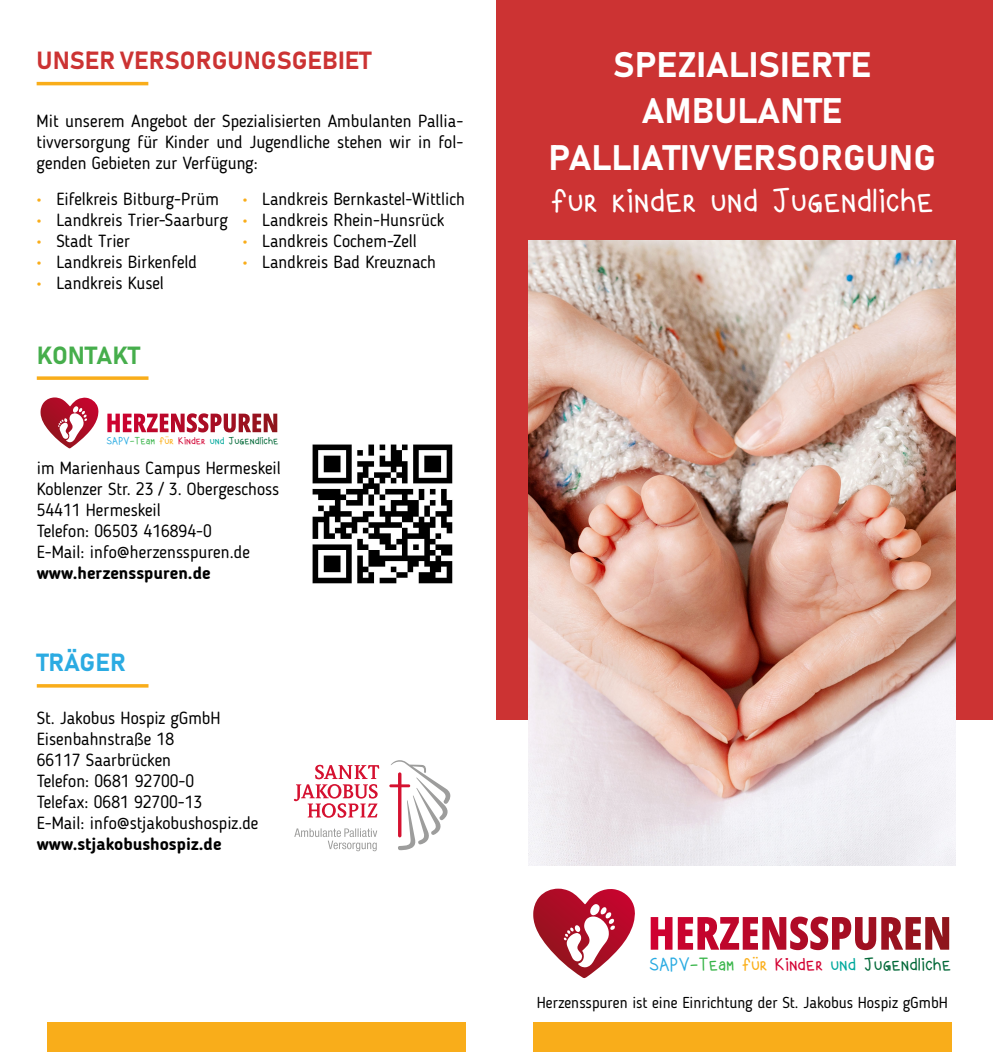
<style>
.page{position:relative;width:993px;height:1052px;background:#fff}
.page>*{position:absolute;margin:0;border:0;box-sizing:border-box;transform-origin:0 0}
.t1{font:35px/46.2px "Bahnschrift";color:#fff;text-align:center}
.t2{font:30.62px "Love";color:#fff}
.t3{font:24.5px "Bahnschrift";color:#c33}
.t4{font:24.5px "Bahnschrift";color:#46ae4c}
.t5{font:24.5px "Bahnschrift";color:#2babe2}
.t6{font:17.5px/21px "Blogger Sans";color:#000}
.t7{font:700 17.5px "Blogger Sans";color:#000}
.t8{font:700 17.5px/21px "Blogger Sans";color:#f9ad1a;text-align:justify}
.t9{font:16.62px "Love";color:#006837}
.t10{font:15.75px "Blogger Sans";color:#000}
.t11{font:11.03px "Love";color:#fbae17}
.t12{font:9.45px "Love";color:#006837}
.t13{font:6.3px "Love";color:#fbae17}
.s1{color:#29abe2}
.s2{color:#39b54a}
.s3{color:#fbae17}
.s4{color:#d30032}
.s5{color:#00a99d}
</style>
<div class="page">
<div style="left:496px;top:0;width:496px;height:719px;background:#c33"></div>
<img style="left:528px;top:241px;width:427px;height:625px">
<svg style="left:533px;top:888px;width:102px;height:90px"></svg>
<svg style="left:650px;top:916px;width:225px;height:34px"></svg>
<svg style="left:881px;top:917px;width:67px;height:32px"></svg>
<div style="left:533px;top:1022px;width:417px;height:30px;background:#f9ad1a"></div>
<hr style="left:37px;top:82px;width:111px;height:3px;background:#f9ad1a">
<svg style="left:37px;top:376px;width:111px;height:4px"></svg>
<svg style="left:41px;top:397px;width:57px;height:51px"></svg>
<svg style="left:107px;top:413px;width:170px;height:19px"></svg>
<img style="left:312px;top:444px;width:141px;height:140px">
<div style="left:47px;top:1022px;width:418px;height:30px;background:#f9ad1a"></div>
<hr style="left:37px;top:684px;width:111px;height:3px;background:#f9ad1a">
<svg style="left:294px;top:828px;width:83px;height:23px"></svg>
<svg style="left:389px;top:760px;width:62px;height:90px"></svg>
<svg style="left:294px;top:765px;width:85px;height:52px"></svg>
<h3 class="t3" style="left:37px;top:45px;width:336px">UNSER VERSORGUNGSGEBIET</h3>
<p class="t6" style="left:37px;top:110px;width:428px;text-align:justify">Mit unserem Angebot der Spezialisierten Ambulanten Pallia&shy;tivversorgung für Kinder und Jugendliche stehen wir in fol&shy;genden Gebieten zur Verfügung:</p>
<p class="t6" style="left:56px;top:188px;width:173px">Eifelkreis Bitburg-Prüm<br>Landkreis Trier-Saarburg<br>Stadt Trier<br>Landkreis Birkenfeld<br>Landkreis Kusel</p>
<p class="t6" style="left:262px;top:188px;width:204px">Landkreis Bernkastel-Wittlich<br>Landkreis Rhein-Hunsrück<br>Landkreis Cochem-Zell<br>Landkreis Bad Kreuznach</p>
<p class="t8" style="left:37px;top:188px;width:7px">• • • • •</p>
<p class="t8" style="left:242px;top:188px;width:7px">• • • •</p>
<h3 class="t4" style="left:37px;top:339px;width:105px">KONTAKT</h3>
<p class="t13" style="left:165px;top:432px;width:5px">..</p>
<p class="t6" style="left:37px;top:457px;width:245px">im Marienhaus Campus Hermeskeil<br>Koblenzer Str. 23 / 3. Obergeschoss<br>54411 Hermeskeil<br>Telefon: 06503 416894-0<br>E-Mail: info@herzensspuren.de</p>
<p class="t7" style="left:37px;top:562px;width:175px">www.herzensspuren.de</p>
<p class="t12" style="left:106px;top:436px;width:173px"><span class="s1">SAPV</span><span class="s2">-Team</span> <span class="s3">fur</span> <span class="s4">Kinder</span> <span class="s5">und</span> Jugendliche</p>
<h3 class="t5" style="left:37px;top:647px;width:91px">TRÄGER</h3>
<p class="t6" style="left:37px;top:707px;width:223px">St. Jakobus Hospiz gGmbH<br>Eisenbahnstraße 18<br>66117 Saarbrücken<br>Telefon: 0681 92700-0<br>Telefax: 0681 92700-13<br>E-Mail: info@stjakobushospiz.de</p>
<p class="t7" style="left:37px;top:833px;width:186px">www.stjakobushospiz.de</p>
<h1 class="t1" style="left:548px;top:41px;width:389px">SPEZIALISIERTE<br>AMBULANTE<br>PALLIATIVVERSORGUNG</h1>
<h2 class="t2" style="left:550px;top:186px;width:385px">fur kinder und Jugendliche</h2>
<p class="t11" style="left:752px;top:949px;width:7px">..</p>
<p class="t10" style="left:536px;top:993px;width:412px">Herzensspuren ist eine Einrichtung der St. Jakobus Hospiz gGmbH</p>
<p class="t9" style="left:649px;top:956px;width:303px"><span class="s1">SAPV</span><span class="s2">-Team</span> <span class="s3">fur</span> <span class="s4">Kinder</span> <span class="s5">und</span> Jugendliche</p>
</div>
